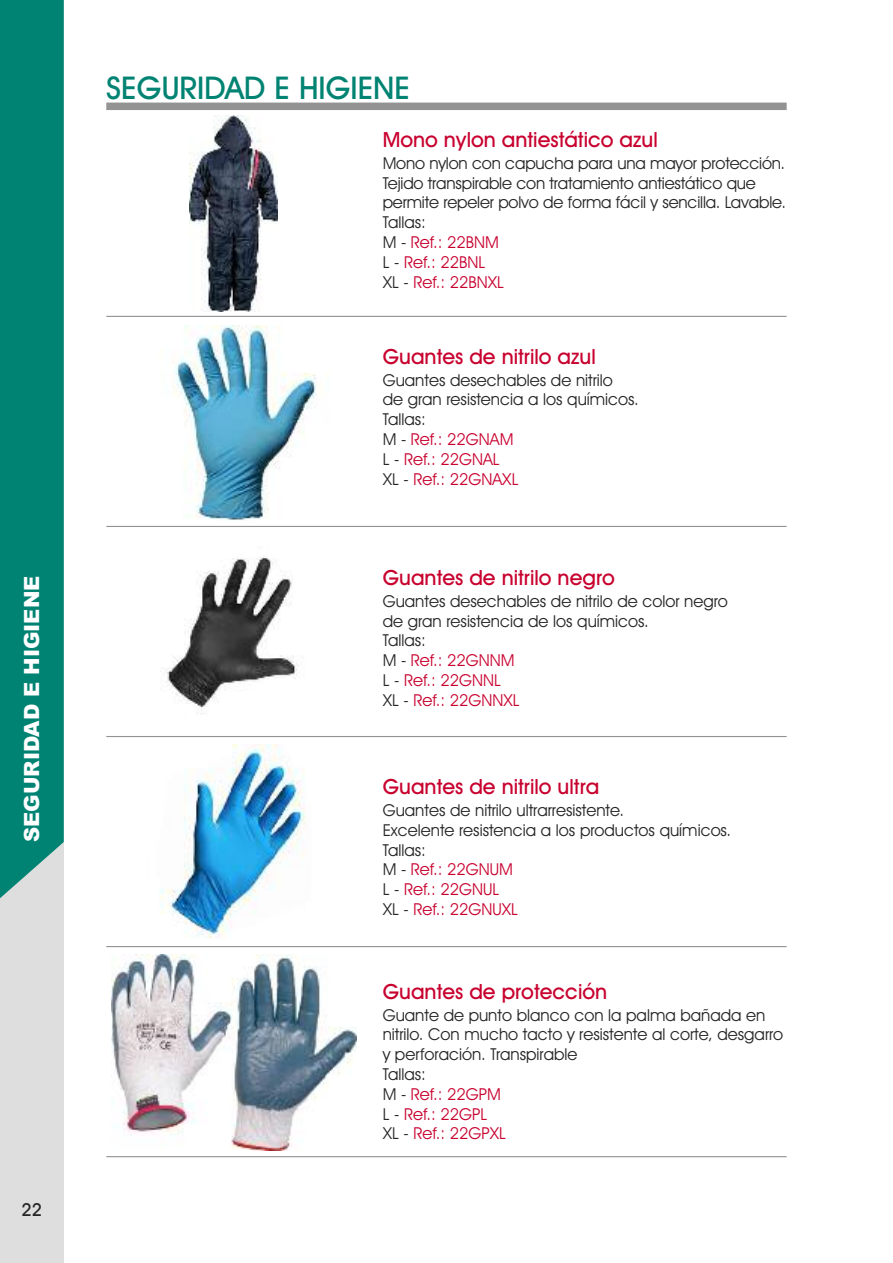
<style>
.page{position:relative;width:893px;height:1263px;background:#fff}
.page>*{position:absolute;margin:0;border:0;box-sizing:border-box;transform-origin:0 0}
.t1{font:500 31.5px "Avant Garde IT Cby BT";color:#008372}
.t2{font:500 21px "Avant Garde IT Cby BT";color:#c8002e}
.t3{font:900 21px "Arial";color:#fff}
.t4{font:500 18px "Avant Garde IT Cby BT";color:#272627}
.t5{font:16.5px/19.8px "Avant Garde IT Cby BT";color:#272627}
.s1{color:#c8002e}
</style>
<div class="page">
<div style="left:0;top:0;width:64px;height:1263px;background:#dfdedf"></div>
<div style="left:106px;top:103px;width:681px;height:7px;background:#939393"></div>
<hr style="left:106px;top:1156px;width:681px;height:1px;background:#939393">
<hr style="left:106px;top:946px;width:681px;height:1px;background:#939393">
<hr style="left:106px;top:736px;width:681px;height:1px;background:#939393">
<hr style="left:106px;top:526px;width:681px;height:1px;background:#939393">
<hr style="left:106px;top:316px;width:681px;height:1px;background:#939393">
<div style="left:0;top:0;width:64px;height:898px;background:#008372"></div>
<img style="left:190px;top:115px;width:88px;height:196px">
<img style="left:172px;top:325px;width:145px;height:196px">
<img style="left:162px;top:557px;width:137px;height:157px">
<img style="left:160px;top:745px;width:145px;height:194px">
<img style="left:111px;top:954px;width:245px;height:196px">
<p class="t3" style="left:20px;top:842px;width:268px;rotate:-90deg">SEGURIDAD E HIGIENE</p>
<p class="t4" style="left:22px;top:1199px;width:22px">22</p>
<h1 class="t1" style="left:106px;top:69px;width:305px">SEGURIDAD E HIGIENE</h1>
<p class="t2" style="left:383px;top:127px;width:277px">Mono nylon antiestático azul</p>
<p class="t5" style="left:383px;top:153px;width:405px">Mono nylon con capucha para una mayor protección.<br>Tejido transpirable con tratamiento antiestático que permite repeler polvo de forma fácil y sencilla. Lavable.<br>Tallas:<br>M - <span class="s1">Ref.: 22BNM<br></span>L - <span class="s1">Ref.: 22BNL<br></span>XL - <span class="s1">Ref.: 22BNXL</span></p>
<p class="t2" style="left:383px;top:344px;width:215px">Guantes de nitrilo azul</p>
<p class="t5" style="left:383px;top:370px;width:257px">Guantes desechables de nitrilo<br>de gran resistencia a los químicos.<br>Tallas:<br>M - <span class="s1">Ref.: 22GNAM<br></span>L - <span class="s1">Ref.: 22GNAL<br></span>XL - <span class="s1">Ref.: 22GNAXL</span></p>
<p class="t2" style="left:383px;top:565px;width:234px">Guantes de nitrilo negro</p>
<p class="t5" style="left:383px;top:591px;width:347px">Guantes desechables de nitrilo de color negro de gran resistencia de los químicos.<br>Tallas:<br>M - <span class="s1">Ref.: 22GNNM<br></span>L - <span class="s1">Ref.: 22GNNL<br></span>XL - <span class="s1">Ref.: 22GNNXL</span></p>
<p class="t2" style="left:383px;top:775px;width:218px">Guantes de nitrilo ultra</p>
<p class="t5" style="left:383px;top:800px;width:350px">Guantes de nitrilo ultrarresistente.<br>Excelente resistencia a los productos químicos.<br>Tallas:<br>M - <span class="s1">Ref.: 22GNUM<br></span>L - <span class="s1">Ref.: 22GNUL<br></span>XL - <span class="s1">Ref.: 22GNUXL</span></p>
<p class="t2" style="left:383px;top:979px;width:226px">Guantes de protección</p>
<p class="t5" style="left:383px;top:1005px;width:402px">Guante de punto blanco con la palma bañada en nitrilo. Con mucho tacto y resistente al corte, desgarro y perforación. Transpirable<br>Tallas:<br>M - <span class="s1">Ref.: 22GPM<br></span>L - <span class="s1">Ref.: 22GPL<br></span>XL - <span class="s1">Ref.: 22GPXL</span></p>
</div>
